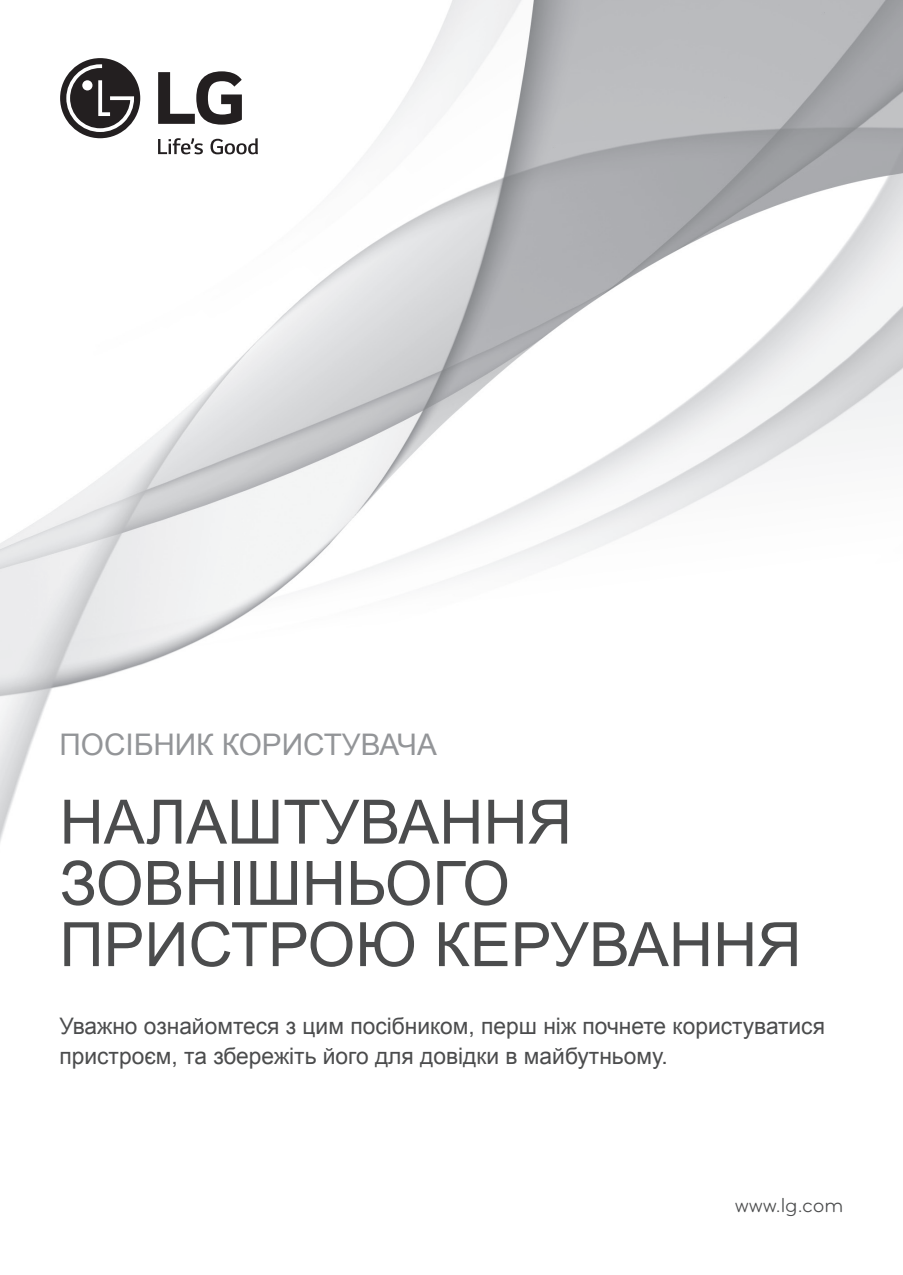
<style>
.page{position:relative;width:903px;height:1275px;background:#fff}
.page>*{position:absolute;margin:0;border:0;box-sizing:border-box;transform-origin:0 0}
.t1{font:61.25px/61.2px "Arial";color:#4b4c4d}
.t2{font:29.75px "Arial";color:#939598}
.t3{font:22.75px/29.8px "Arial";color:#4b4c4d}
.t4{font:21px "Bryant LG";color:#4b4c4d}
</style>
<div class="page">
<img style="left:1px;top:0;width:902px;height:839px">
<svg style="left:60px;top:58px;width:80px;height:80px"></svg>
<svg style="left:158px;top:138px;width:45px;height:16px"></svg>
<svg style="left:210px;top:138px;width:48px;height:16px"></svg>
<svg style="left:158px;top:71px;width:84px;height:54px"></svg>
<h2 class="t2" style="left:60px;top:725px;width:379px">ПОСІБНИК КОРИСТУВАЧА</h2>
<h1 class="t1" style="left:60px;top:792px;width:743px">НАЛАШТУВАННЯ<br>ЗОВНІШНЬОГО<br>ПРИСТРОЮ КЕРУВАННЯ</h1>
<p class="t3" style="left:60px;top:1012px;width:767px">Уважно ознайомтеся з цим посібником, перш ніж почнете користуватися пристроєм, та збережіть його для довідки в майбутньому.</p>
<p class="t4" style="left:735px;top:1193px;width:110px">www.lg.com</p>
</div>
